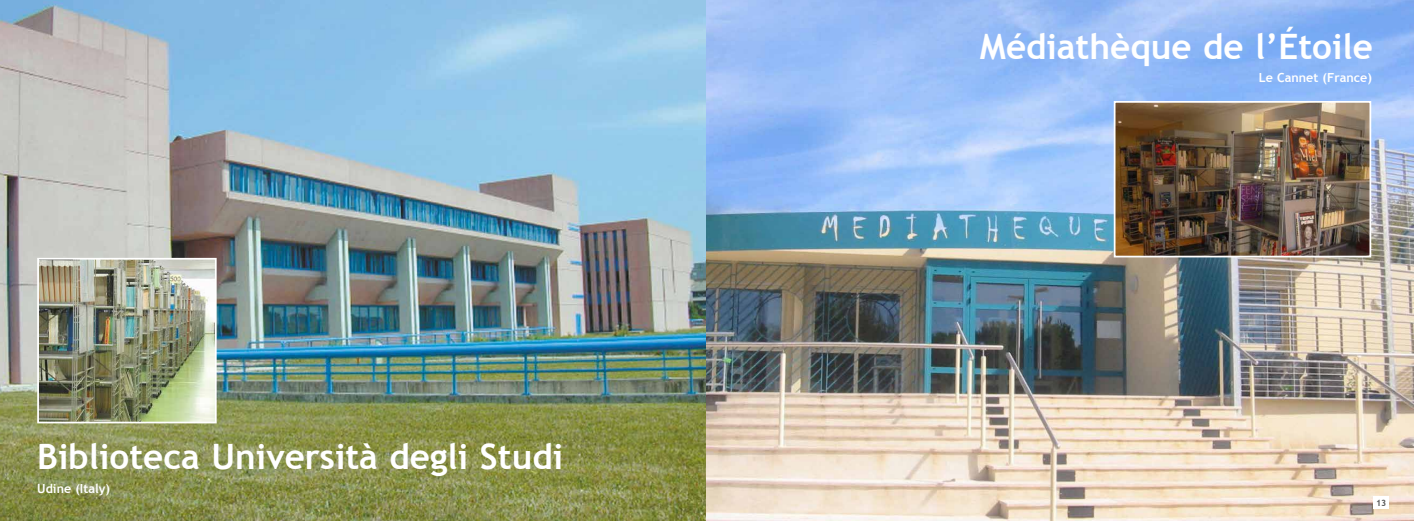
<style>
.page{position:relative;width:1414px;height:521px;background:#fff}
.page>*{position:absolute;margin:0;border:0;box-sizing:border-box;transform-origin:0 0}
.t1{font:700 35px "Trebuchet MS";color:#fff}
.t2{font:700 12.51px "Trebuchet MS";color:#fff}
.t3{font:700 8.75px "Trebuchet MS";color:#575756}
</style>
<div class="page">
<img style="left:0;top:0;width:1414px;height:521px">
<img style="left:40px;top:261px;width:174px;height:159px">
<div style="left:37px;top:258px;width:180px;height:165px;border:2px solid #fff"></div>
<img style="left:1117px;top:104px;width:251px;height:150px">
<div style="left:1114px;top:101px;width:257px;height:156px;border:2px solid #fff"></div>
<div style="left:1373px;top:496px;width:16px;height:12px;background:#fff"></div>
<p class="t1" style="left:37px;top:435px;width:527px">Biblioteca Università degli Studi</p>
<p class="t2" style="left:37px;top:481px;width:74px">Udine (Italy)</p>
<p class="t1" style="left:980px;top:24px;width:394px">Médiathèque de l’Étoile</p>
<p class="t2" style="left:1259px;top:70px;width:115px">Le Cannet (France)</p>
<p class="t3" style="left:1376px;top:497px;width:12px">13</p>
</div>
